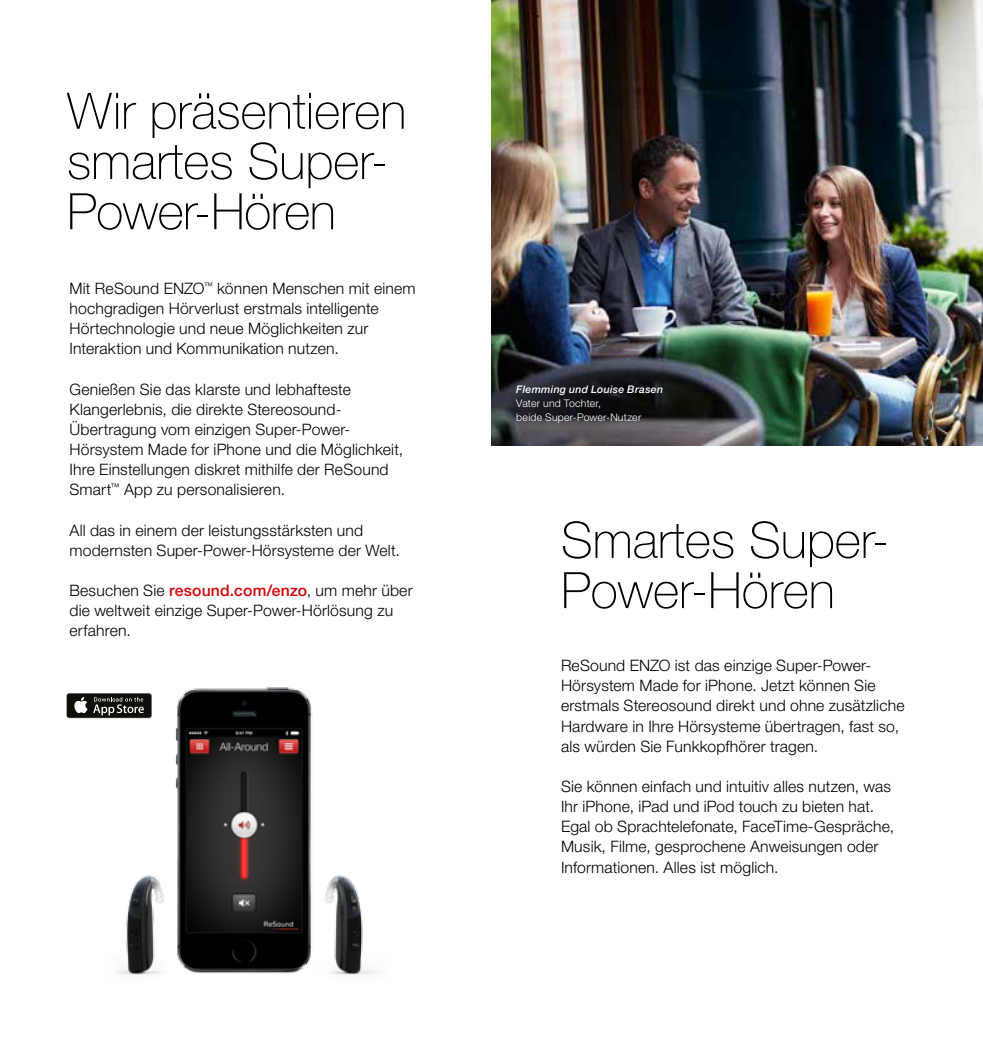
<style>
.page{position:relative;width:983px;height:1042px;background:#fff}
.page>*{position:absolute;margin:0;border:0;box-sizing:border-box;transform-origin:0 0}
.t1{font:100 50.23px/50.2px "Helvetica Neue LT Pro";color:#000}
.t2{font:300 15.75px/20.1px "Helvetica Neue LT Pro";letter-spacing:.01em;color:#000}
.t3{font:300 10.5px/14px "Helvetica Neue LT Pro";letter-spacing:.025em;color:#fff}
.t4{font:italic 500 10.5px "Helvetica Neue LT Pro";letter-spacing:.025em;color:#fff}
.s1{font-weight:500;color:#d1050c}
</style>
<div class="page">
<img style="left:491px;top:0;width:491px;height:445px">
<img style="left:96px;top:687px;width:282px;height:288px">
<svg style="left:66px;top:693px;width:86px;height:25px"></svg>
<div style="left:67px;top:693px;width:84px;height:25px;background:#0f0e09;border-radius:2px"></div>
<svg style="left:74px;top:697px;width:13px;height:16px"></svg>
<svg style="left:93px;top:697px;width:51px;height:18px"></svg>
<h1 class="t1" style="left:67px;top:86px;width:341px">Wir präsentieren smartes Super-<br>Power-Hören</h1>
<p class="t2" style="left:69px;top:278px;width:347px">Mit ReSound ENZO<sup>™</sup> können Menschen mit einem hochgradigen Hörverlust erstmals intelligente Hörtechnologie und neue Möglichkeiten zur Interaktion und Kommunikation nutzen.</p>
<p class="t2" style="left:69px;top:379px;width:335px">Genießen Sie das klarste und lebhafteste Klangerlebnis, die direkte Stereosound-Übertragung vom einzigen Super-Power-Hörsystem Made for iPhone und die Möglichkeit, Ihre Einstellungen diskret mithilfe der ReSound Smart<sup>™</sup> App zu personalisieren.</p>
<p class="t2" style="left:69px;top:520px;width:332px">All das in einem der leistungsstärksten und modernsten Super-Power-Hörsysteme der Welt.</p>
<p class="t2" style="left:69px;top:580px;width:344px">Besuchen Sie <span class="s1">resound.com/enzo</span>, um mehr über die weltweit einzige Super-Power-Hörlösung zu erfahren.</p>
<p class="t4" style="left:516px;top:382px;width:148px">Flemming und Louise Brasen</p>
<p class="t3" style="left:516px;top:395px;width:126px">Vater und Tochter,<br>beide Super-Power-Nutzer</p>
<h1 class="t1" style="left:561px;top:515px;width:330px">Smartes Super-<br>Power-Hören</h1>
<p class="t2" style="left:561px;top:655px;width:345px">ReSound ENZO ist das einzige Super-Power-Hörsystem Made for iPhone. Jetzt können Sie erstmals Stereosound direkt und ohne zusätzliche Hardware in Ihre Hörsysteme übertragen, fast so, als würden Sie Funkkopfhörer tragen.</p>
<p class="t2" style="left:561px;top:776px;width:334px">Sie können einfach und intuitiv alles nutzen, was Ihr iPhone, iPad und iPod touch zu bieten hat.<br>Egal ob Sprachtelefonate, FaceTime-Gespräche, Musik, Filme, gesprochene Anweisungen oder Informationen. Alles ist möglich.</p>
</div>
